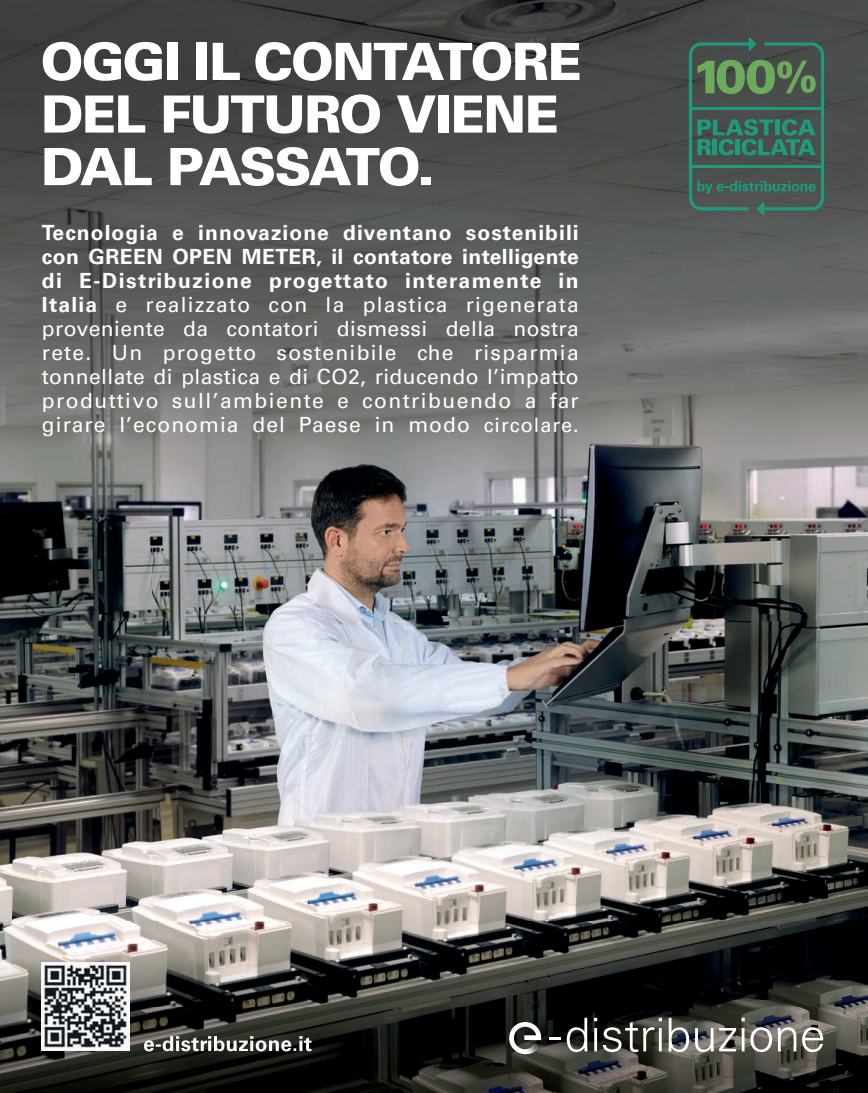
<style>
.page{position:relative;width:868px;height:1093px;background:#fff}
.page>*{position:absolute;margin:0;border:0;box-sizing:border-box;transform-origin:0 0}
.t1{font:900 51.45px/52.5px "Univers LT Pro 75";letter-spacing:-.035em;color:#fff}
.t2{font:21px/24px "Univers LT Pro 55 Roman";letter-spacing:.05em;color:#fff;text-align:justify}
.t3{font:700 21px/24px "Univers LT Pro 65";letter-spacing:.07em;color:#fff;text-align:justify}
.s1{font-family:"Univers LT Pro 65";font-weight:700}
.s2{font-size:19.8px}
</style>
<div class="page">
<img style="left:0;top:0;width:867px;height:1093px">
<svg style="left:548px;top:1037px;width:12px;height:3px"></svg>
<svg style="left:566px;top:1018px;width:21px;height:34px"></svg>
<hr style="left:594px;top:1028px;width:3px;height:23px;background:#fff">
<svg style="left:603px;top:1018px;width:58px;height:34px"></svg>
<svg style="left:668px;top:1018px;width:21px;height:34px"></svg>
<svg style="left:695px;top:1028px;width:18px;height:24px"></svg>
<svg style="left:719px;top:1028px;width:17px;height:23px"></svg>
<hr style="left:741px;top:1028px;width:3px;height:23px;background:#fff">
<svg style="left:750px;top:1027px;width:46px;height:25px"></svg>
<svg style="left:802px;top:1027px;width:21px;height:25px"></svg>
<svg style="left:509px;top:1022px;width:32px;height:32px"></svg>
<svg style="left:144px;top:1036px;width:167px;height:15px"></svg>
<img style="left:42px;top:962px;width:87px;height:88px">
<svg style="left:688px;top:37px;width:136px;height:178px"></svg>
<h1 class="t1" style="left:41px;top:33px;width:542px">OGGI IL CONTATORE<br>DEL FUTURO VIENE<br>DAL PASSATO.</h1>
<p class="t3" style="left:42px;top:220px;width:538px">Tecnologia e innovazione diventano sostenibili con GREEN OPEN METER, il contatore intelligente di E-Distribuzione progettato interamente in</p>
<p class="t2" style="left:42px;top:292px;width:538px"><span class="s1">Italia</span> e realizzato con la plastica rigenerata proveniente da contatori dismessi della nostra rete. Un progetto sostenibile che risparmia tonnellate di plastica e di CO2, riducendo l’impatto produttivo sull’ambiente e contribuendo a far girare l’economia del Paese in modo <span class="s2">circolare.</span></p>
</div>
